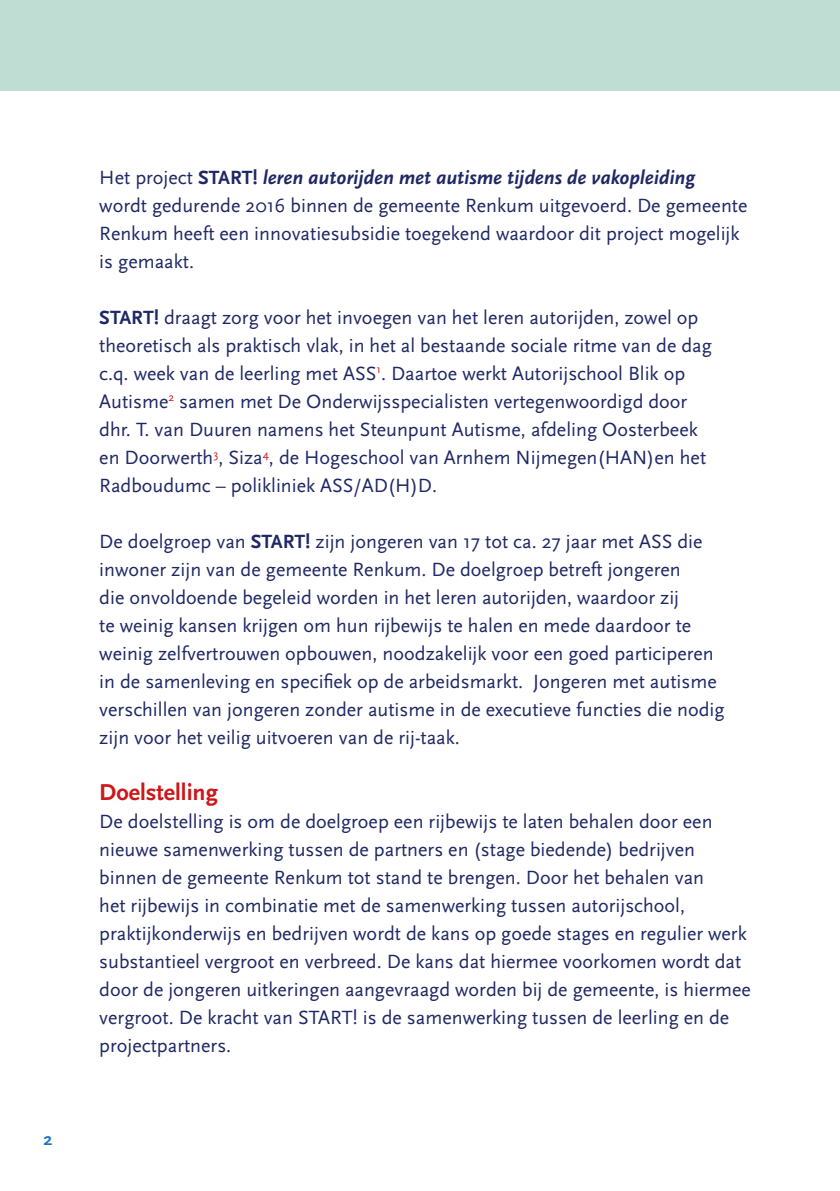
<style>
.page{position:relative;width:840px;height:1191px;background:#fff}
.page>*{position:absolute;margin:0;border:0;box-sizing:border-box;transform-origin:0 0}
.t1{font:700 24px "Scala Sans";color:#cd171a}
.t2{font:20px/28px "Scala Sans";color:#1f2864}
.t3{font:700 18px "Scala Sans";color:#1f71b8}
.s1{font-weight:700}
.s2{font-weight:700;font-style:italic}
</style>
<div class="page">
<div style="left:0;top:0;width:839px;height:91px;background:#c0ddd3"></div>
<p class="t3" style="left:44px;top:1129px;width:10px">2</p>
<p class="t2" style="left:99px;top:164px;width:649px">Het project <span class="s1">START!</span> <span class="s2">leren autorijden met autisme tijdens de vakopleiding </span>wordt gedurende 2016 binnen de gemeente Renkum uitgevoerd. De gemeente Renkum heeft een innovatiesubsidie toegekend waardoor dit project mogelijk is gemaakt.</p>
<p class="t2" style="left:99px;top:304px;width:613px"><span class="s1">START!</span> draagt zorg voor het invoegen van het leren autorijden, zowel op theoretisch als praktisch vlak, in het al bestaande sociale ritme van de dag c.q. week van de leerling met ASS<sup>1</sup>. Daartoe werkt Autorijschool Blik op Autisme<sup>2</sup> samen met De Onderwijsspecialisten vertegenwoordigd door</p>
<p class="t2" style="left:99px;top:416px;width:608px">dhr. T. van Duuren namens het Steunpunt Autisme, afdeling Oosterbeek en Doorwerth<sup>3</sup>, Siza<sup>4</sup>, de Hogeschool van Arnhem Nijmegen(HAN)en het<br>Radboudumc – polikliniek ASS/AD(H)D.</p>
<p class="t2" style="left:99px;top:528px;width:626px">De doelgroep van <span class="s1">START!</span> zijn jongeren van 17 tot ca. 27 jaar met ASS die inwoner zijn van de gemeente Renkum. De doelgroep betreft jongeren<br>die onvoldoende begeleid worden in het leren autorijden, waardoor zij<br>te weinig kansen krijgen om hun rijbewijs te halen en mede daardoor te weinig zelfvertrouwen opbouwen, noodzakelijk voor een goed participeren in de samenleving en specifiek op de arbeidsmarkt. Jongeren met autisme verschillen van jongeren zonder autisme in de executieve functies die nodig zijn voor het veilig uitvoeren van de rij-taak.</p>
<p class="t1" style="left:99px;top:779px;width:120px">Doelstelling</p>
<p class="t2" style="left:99px;top:808px;width:652px">De doelstelling is om de doelgroep een rijbewijs te laten behalen door een nieuwe samenwerking tussen de partners en (stage biedende) bedrijven binnen de gemeente Renkum tot stand te brengen. Door het behalen van<br>het rijbewijs in combinatie met de samenwerking tussen autorijschool, praktijkonderwijs en bedrijven wordt de kans op goede stages en regulier werk substantieel vergroot en verbreed. De kans dat hiermee voorkomen wordt dat door de jongeren uitkeringen aangevraagd worden bij de gemeente, is hiermee vergroot. De kracht van START! is de samenwerking tussen de leerling en de projectpartners.</p>
</div>
